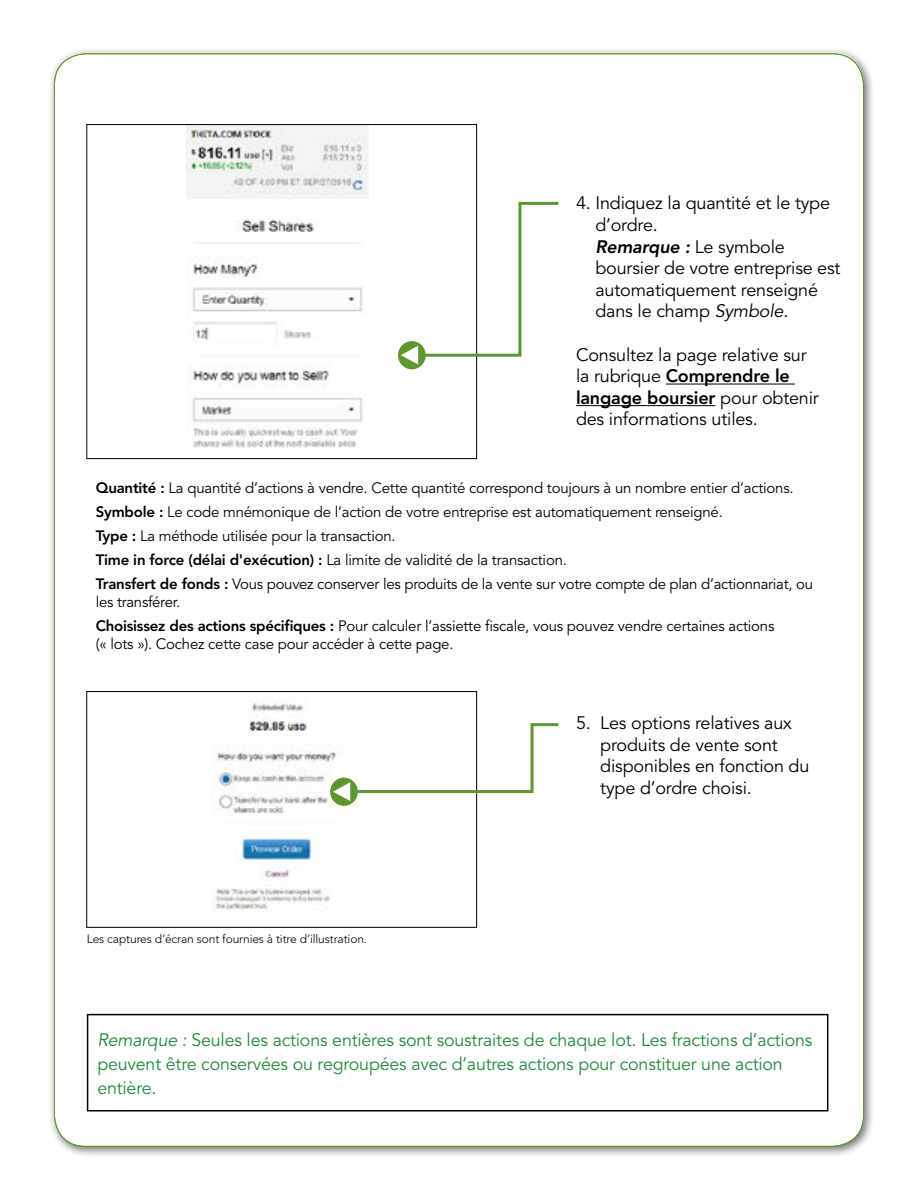
<style>
.page{position:relative;width:918px;height:1188px;background:#fff}
.page>*{position:absolute;margin:0;border:0;box-sizing:border-box;transform-origin:0 0}
.t1{font:18px/21.6px "Avenir";letter-spacing:-.01em;color:#000}
.t2{font:18px/24px "Avenir";letter-spacing:-.01em;color:#218a3c}
.t3{font:15px/24px "Avenir";letter-spacing:-.015em;color:#000}
.t4{font:300 12px "Avenir";letter-spacing:-.01em;color:#000}
.s1{font-weight:800;font-style:italic}
.s2{font-style:italic}
.s3{font-weight:800}
</style>
<div class="page">
<div style="left:49px;top:48px;width:826px;height:1110px;background:#000;opacity:.75"></div>
<div style="left:54px;top:53px;width:810px;height:1093px;background:#fff;border-radius:31px"></div>
<hr style="left:666px;top:384px;width:129px;height:1px;background:#000">
<hr style="left:576px;top:405px;width:139px;height:1px;background:#000">
<img style="left:186px;top:126px;width:183px;height:322px">
<svg style="left:398px;top:200px;width:161px;height:169px"></svg>
<img style="left:211px;top:701px;width:119px;height:210px">
<div style="left:86px;top:691px;width:391px;height:237px;border:1px solid #000"></div>
<div style="left:87px;top:1014px;width:741px;height:98px;border:2px solid #000"></div>
<svg style="left:330px;top:722px;width:229px;height:84px"></svg>
<p class="t1" style="left:595px;top:193px;width:247px;text-indent:-19px">4. Indiquez la quantité et le type d’ordre.<br><span class="s1">Remarque :</span> Le symbole boursier de votre entreprise est automatiquement renseigné dans le champ <span class="s2">Symbole</span>.</p>
<p class="t1" style="left:576px;top:344px;width:244px">Consultez la page relative sur la rubrique <span class="s3">Comprendre le langage boursier</span> pour obtenir des informations utiles.</p>
<p class="t3" style="left:96px;top:477px;width:719px"><span class="s3">Quantité :</span> La quantité d’actions à vendre. Cette quantité correspond toujours à un nombre entier d’actions.<br><span class="s3">Symbole :</span> Le code mnémonique de l’action de votre entreprise est automatiquement renseigné.<br><span class="s3">Type :</span> La méthode utilisée pour la transaction.<br><span class="s3">Time in force (délai d'exécution) :</span> La limite de validité de la transaction.<br><span class="s3">Transfert de fonds :</span> Vous pouvez conserver les produits de la vente sur votre compte de plan d’actionnariat, ou</p>
<p class="t3" style="left:96px;top:591px;width:680px">les transférer.<br><span class="s3">Choisissez des actions spécifiques :</span> Pour calculer l’assiette fiscale, vous pouvez vendre certaines actions</p>
<p class="t3" style="left:96px;top:633px;width:359px">(« lots »). Cochez cette case pour accéder à cette page.</p>
<p class="t4" style="left:87px;top:932px;width:282px">Les captures d’écran sont fournies à titre d’illustration.</p>
<p class="t1" style="left:600px;top:713px;width:211px;text-indent:-24px">5. Les options relatives aux produits de vente sont disponibles en fonction du type d’ordre choisi.</p>
<p class="t2" style="left:97px;top:1028px;width:717px"><span class="s2">Remarque :</span> Seules les actions entières sont soustraites de chaque lot. Les fractions d’actions peuvent être conservées ou regroupées avec d’autres actions pour constituer une action entière.</p>
</div>
